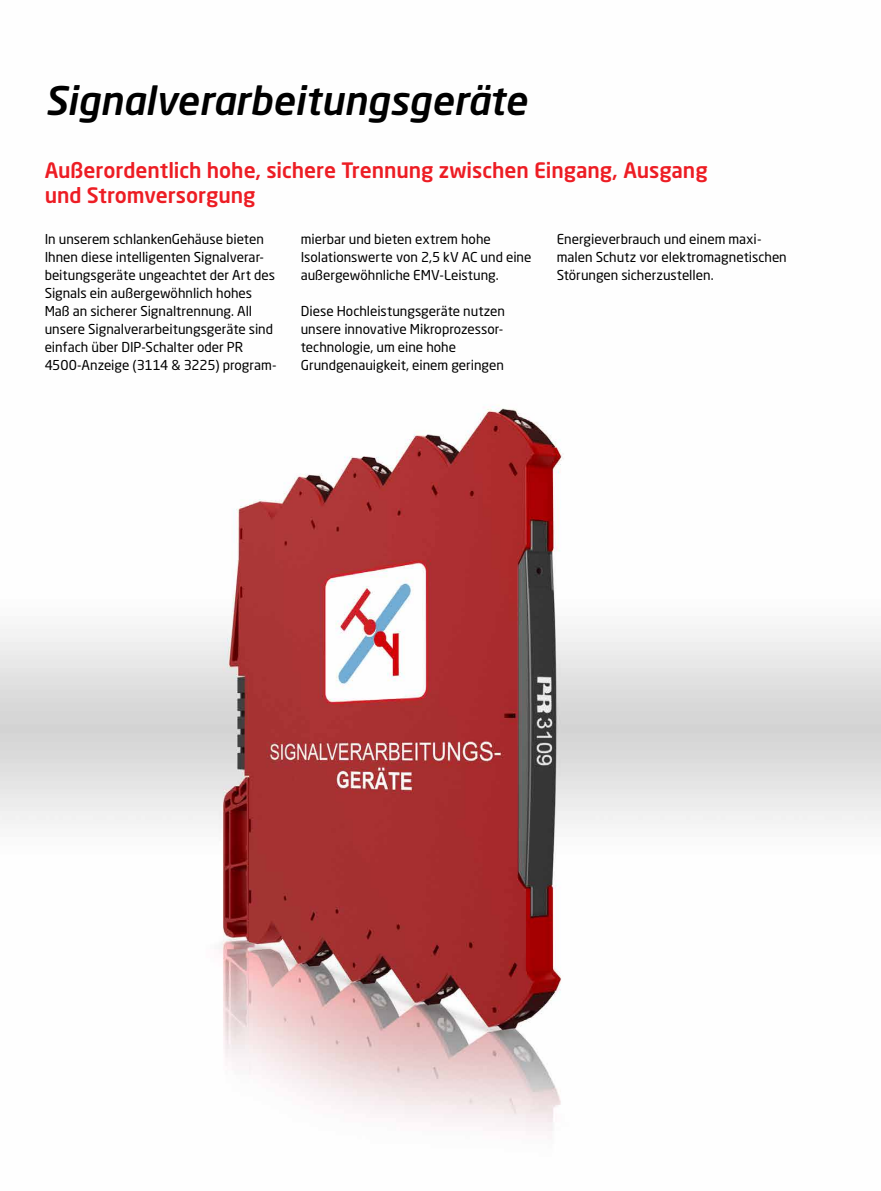
<style>
.page{position:relative;width:881px;height:1191px;background:#fff}
.page>*{position:absolute;margin:0;border:0;box-sizing:border-box;transform-origin:0 0}
.t1{font:italic 500 39px "Neo Sans Pro";color:#000}
.t2{font:500 21px/25.5px "Neo Sans Pro";letter-spacing:-.005em;color:#ed1d24}
.t3{font:13.5px/18px "Neo Sans Pro";letter-spacing:-.005em;color:#000}
</style>
<div class="page">
<img style="left:0;top:405px;width:880px;height:726px">
<h1 class="t1" style="left:45px;top:76px;width:483px">Signalverarbeitungsgeräte</h1>
<h2 class="t2" style="left:45px;top:157px;width:664px">Außerordentlich hohe, sichere Trennung zwischen Eingang, Ausgang und Stromversorgung</h2>
<p class="t3" style="left:45px;top:230px;width:233px">In unserem schlankenGehäuse bieten Ihnen diese intelligenten Signalverar&shy;beitungsgeräte ungeachtet der Art des Signals ein außergewöhnlich hohes Maß an sicherer Signaltrennung. All unsere Signalverarbeitungsgeräte sind einfach über DIP-Schalter oder PR 4500-Anzeige (3114 &amp; 3225) program-</p>
<p class="t3" style="left:300px;top:230px;width:232px">mierbar und bieten extrem hohe<br>Isolationswerte von 2,5 kV AC und eine außergewöhnliche EMV-Leistung.</p>
<p class="t3" style="left:556px;top:230px;width:231px">Energieverbrauch und einem maxi&shy;malen Schutz vor elektromagnetischen<br>Störungen sicherzustellen.</p>
<p class="t3" style="left:300px;top:302px;width:206px">Diese Hochleistungsgeräte nutzen unsere innovative Mikroprozessor&shy;technologie, um eine hohe Grundgenauigkeit, einem geringen</p>
</div>
